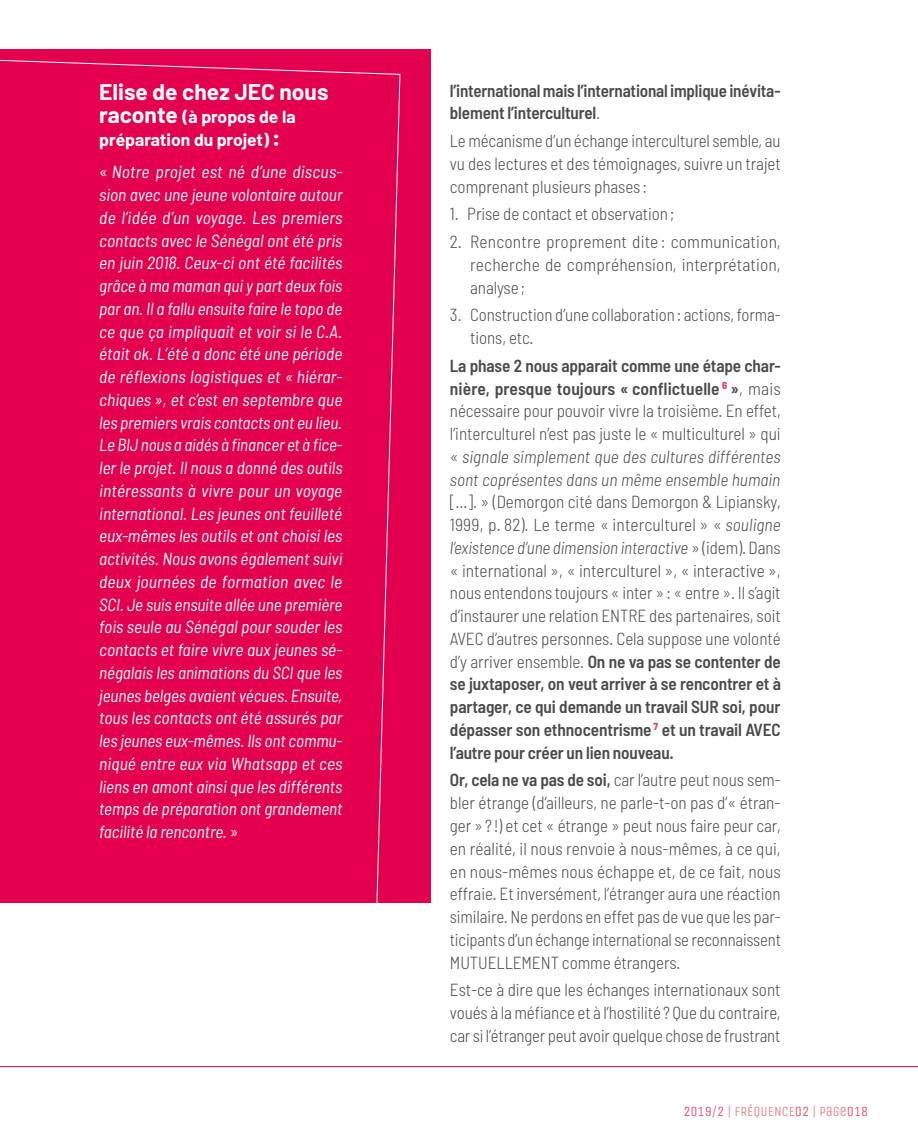
<style>
.page{position:relative;width:918px;height:1141px;background:#fff}
.page>*{position:absolute;margin:0;border:0;box-sizing:border-box;transform-origin:0 0}
.t1{font:700 22.75px "Barlow";color:#fff}
.t2{font:300 semi-condensed 17.5px/22.8px "Barlow";letter-spacing:-.005em;color:#4a4a49;text-align:justify}
.t3{font:italic semi-condensed 17.5px/22.8px "Barlow";letter-spacing:-.005em;color:#fff;text-align:justify}
.t4{font:600 semi-condensed 17.5px/22.8px "Barlow";letter-spacing:-.01em;color:#4a4a49}
.t5{font:700 17.5px/22.8px "Barlow";color:#fff}
.t6{font:14px "Unica One";color:#ee848f}
.s1{font-size:22.75px}
.s2{font-style:normal}
.s3{font-weight:300}
.s4{font-weight:600}
.s5{font-style:italic}
.s6{color:#e8516b}
</style>
<div class="page">
<div style="left:0;top:50px;width:430px;height:853px;background:#e2004f"></div>
<svg style="left:0;top:59px;width:401px;height:844px"></svg>
<hr style="left:0;top:1066px;width:918px;height:1px;background:#e2004f">
<h1 class="t1" style="left:99px;top:78px;width:231px">Elise de chez JEC nous</h1>
<p class="t5" style="left:99px;top:105px;width:198px"><span class="s1">raconte</span> (à propos de la préparation du projet) <span class="s1">:</span></p>
<p class="t3" style="left:99px;top:160px;width:245px"><span class="s2">«</span> Notre projet est né d’une discus&shy;sion avec une jeune volontaire autour de l’idée d’un voyage. Les premiers contacts avec le Sénégal ont été pris en juin 2018. Ceux-ci ont été facilités grâce à ma maman qui y part deux fois par an. Il a fallu ensuite faire le topo de ce que ça impliquait et voir si le C.A. était ok. L’été a donc été une période de réflexions logistiques et « hiérar&shy;chiques », et c’est en septembre que les premiers vrais contacts ont eu lieu.<br>Le BIJ nous a aidés à financer et à fice&shy;ler le projet. Il nous a donné des outils intéressants à vivre pour un voyage international. Les jeunes ont feuilleté eux-mêmes les outils et ont choisi les activités. Nous avons également suivi deux journées de formation avec le SCI. Je suis ensuite allée une première fois seule au Sénégal pour souder les contacts et faire vivre aux jeunes sé&shy;négalais les animations du SCI que les jeunes belges avaient vécues. Ensuite, tous les contacts ont été assurés par les jeunes eux-mêmes. Ils ont commu&shy;niqué entre eux via Whatsapp et ces liens en amont ainsi que les différents temps de préparation ont grandement facilité la rencontre. <span class="s2">»</span></p>
<p class="t4" style="left:450px;top:78px;width:332px">l’international mais l’international implique inévita&shy;blement l’interculturel<span class="s3">.</span></p>
<p class="t2" style="left:450px;top:129px;width:332px">Le mécanisme d’un échange interculturel semble, au vu des lectures et des témoignages, suivre un trajet comprenant plusieurs phases :</p>
<p class="t2" style="left:450px;top:202px;width:226px">1. Prise de contact et observation;</p>
<p class="t2" style="left:470px;top:230px;width:312px;text-indent:-20px">2. Rencontre proprement dite : communication, recherche de compréhension, interprétation, analyse ;</p>
<p class="t2" style="left:470px;top:303px;width:312px;text-indent:-20px">3. Construction d’une collaboration: actions, forma&shy;tions, etc.</p>
<p class="t2" style="left:450px;top:354px;width:332px"><span class="s4">La phase 2 nous apparait comme une étape char&shy;nière, presque toujours « conflictuelle</span> <sup>6</sup> <span class="s4">»</span>, mais nécessaire pour pouvoir vivre la troisième. En effet, l’interculturel n’est pas juste le « multiculturel » qui « <span class="s5">signale simplement que des cultures différentes sont coprésentes dans un même ensemble humain</span></p>
<p class="t2" style="left:450px;top:490px;width:332px">[…]. » (Demorgon cité dans Demorgon &amp; Lipiansky, 1999, p. 82). Le terme « interculturel » « <span class="s5">souligne l’existence d’une dimension interactive</span> » (idem). Dans « international », « interculturel », « interactive », nous entendons toujours « inter »: « entre ». Il s’agit d’instaurer une relation ENTRE des partenaires, soit AVEC d’autres personnes. Cela suppose une volonté d’y arriver ensemble. <span class="s4">On ne va pas se contenter de se juxtaposer, on veut arriver à se rencontrer et à partager, ce qui demande un travail SUR soi, pour dépasser son ethnocentrisme</span> <sup>7</sup> <span class="s4">et un travail AVEC l’autre pour créer un lien nouveau.</span></p>
<p class="t2" style="left:450px;top:768px;width:332px"><span class="s4">Or, cela ne va pas de soi,</span> car l’autre peut nous sem&shy;bler étrange (d’ailleurs, ne parle-t-on pas d’« étran&shy;ger »?!) et cet « étrange » peut nous faire peur car, en réalité, il nous renvoie à nous-mêmes, à ce qui, en nous-mêmes nous échappe et, de ce fait, nous effraie. Et inversément, l’étranger aura une réaction similaire. Ne perdons en effet pas de vue que les par&shy;ticipants d’un échange international se reconnaissent MUTUELLEMENT comme étrangers.</p>
<p class="t2" style="left:450px;top:978px;width:332px">Est-ce à dire que les échanges internationaux sont voués à la méfiance et à l’hostilité ? Que du contraire, car si l’étranger peut avoir quelque chose de frustrant</p>
<p class="t6" style="left:683px;top:1103px;width:186px"><span class="s6">2019/2</span> | FRÉQUENCE<span class="s6">02</span> | page<span class="s6">018</span></p>
</div>
